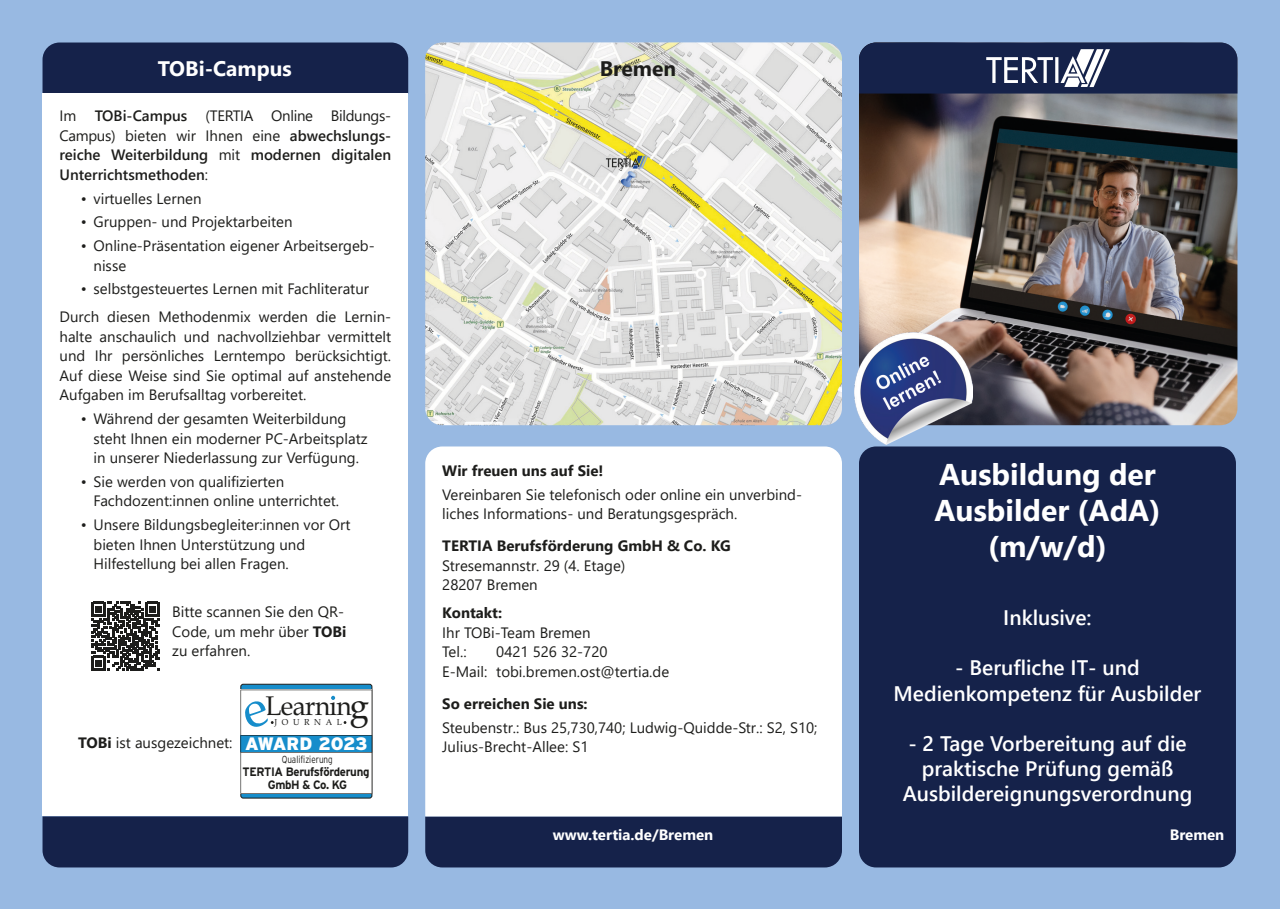
<style>
.page{position:relative;width:1280px;height:910px;background:#fff}
.page>*{position:absolute;margin:0;border:0;box-sizing:border-box;transform-origin:0 0}
.t1{font:36px "Book Antiqua";color:#1d1d1b}
.t2{font:700 30px/36px "Segoe UI";color:#fff;text-align:center}
.t3{font:27px "Book Antiqua";letter-spacing:-.02em;color:#1d1d1b}
.t4{font:600 21px/25.2px "Segoe UI";color:#fff;text-align:center}
.t5{font:700 21px "Segoe UI";color:#fff}
.t6{font:700 21px "Segoe UI";color:#1d1d1b}
.t7{font:15px/19.5px "Segoe UI";color:#1d1d1b}
.t8{font:600 15px/19.5px "Segoe UI";color:#1d1d1b;text-align:justify}
.t9{font:700 15px "Segoe UI";color:#1d1d1b}
.t10{font:700 15px "Segoe UI";color:#fff}
.t11{font:700 12.15px/12.8px "Interstate";letter-spacing:-.03em;color:#1d1d1b;text-align:center;scale:.94 1}
.t12{font:300 10.2px "Interstate";color:#1d1d1b;scale:.79 1}
.t13{font:8.7px "Book Antiqua";letter-spacing:.55em;color:#1d1d1b}
.s1{font-weight:400}
.s2{font-weight:700}
.s3{font-family:"Interstate";font-weight:900;font-size:18px;color:#fff}
</style>
<div class="page">
<div style="left:0;top:0;width:1280px;height:909px;background:#98b9e2"></div>
<img style="left:859px;top:94px;width:378px;height:331px">
<img style="left:425px;top:43px;width:417px;height:382px">
<div style="left:859px;top:446px;width:377px;height:421px;background:#15224a;border-radius:17px"></div>
<svg style="left:859px;top:43px;width:378px;height:51px;background:#29355a"></svg>
<div style="left:43px;top:816px;width:365px;height:51px;background:#15224a"></div>
<div style="left:425px;top:816px;width:417px;height:51px;background:#15224a"></div>
<div style="left:43px;top:43px;width:365px;height:51px;background:#15224a"></div>
<div style="left:43px;top:94px;width:365px;height:722px;background:#fff"></div>
<svg style="left:91px;top:602px;width:69px;height:68px"></svg>
<div style="left:241px;top:684px;width:131px;height:114px;background:linear-gradient(to right,#168dcb,#168dcb);border-radius:2px"></div>
<div style="left:240px;top:684px;width:132px;height:114px;border:1px solid #1d1d1b;border-radius:2px"></div>
<div style="left:425px;top:446px;width:417px;height:370px;background:#fff"></div>
<img style="left:855px;top:333px;width:118px;height:111px">
<svg style="left:240px;top:690px;width:132px;height:104px"></svg>
<h3 class="t5" style="left:158px;top:48px;width:135px">TOBi-Campus</h3>
<p class="t8" style="left:60px;top:105px;width:333px"><span class="s1">Im</span> TOBi-Campus <span class="s1">(TERTIA Online Bildungs-Campus) bieten wir Ihnen eine</span> abwechslungs&shy;reiche Weiterbildung <span class="s1">mit</span> modernen digitalen Unterrichtsmethoden<span class="s1">:</span></p>
<p class="t7" style="left:81px;top:187px;width:122px">• virtuelles Lernen</p>
<p class="t7" style="left:81px;top:211px;width:213px">• Gruppen- und Projektarbeiten</p>
<p class="t7" style="left:94px;top:235px;width:283px;text-indent:-13px">• Online-Präsentation eigener Arbeitsergeb&shy;nisse</p>
<p class="t7" style="left:60px;top:274px;width:333px;line-height:28px;text-align:center">• selbstgesteuertes Lernen mit Fachliteratur<br>Durch diesen Methodenmix werden die Lernin-</p>
<p class="t7" style="left:60px;top:326px;width:333px;text-align:justify">halte anschaulich und nachvollziehbar vermittelt und Ihr persönliches Lerntempo berücksichtigt.<br>Auf diese Weise sind Sie optimal auf anstehende Aufgaben im Berufsalltag vorbereitet.</p>
<p class="t7" style="left:94px;top:408px;width:276px;text-indent:-13px">• Während der gesamten Weiterbildung steht Ihnen ein moderner PC-Arbeitsplatz in unserer Niederlassung zur Verfügung.</p>
<p class="t7" style="left:94px;top:471px;width:247px;text-indent:-13px">• Sie werden von qualifizierten<br>Fachdozent:innen online unterrichtet.</p>
<p class="t7" style="left:94px;top:514px;width:259px;text-indent:-13px">• Unsere Bildungsbegleiter:innen vor Ort bieten Ihnen Unterstützung und<br>Hilfestellung bei allen Fragen.</p>
<p class="t7" style="left:172px;top:601px;width:176px">Bitte scannen Sie den QR-<br>Code, um mehr über <span class="s2">TOBi </span>zu erfahren.</p>
<h3 class="t3" style="left:265px;top:687px;width:88px">Learnin</h3>
<p class="t13" style="left:275px;top:716px;width:69px">JOURNAL</p>
<h1 class="t1" style="left:349px;top:681px;width:21px">g</h1>
<p class="t7" style="left:78px;top:732px;width:291px"><span class="s2">TOBi</span> ist ausgezeichnet: <span class="s3">AWARD 2023</span></p>
<p class="t12" style="left:282px;top:754px;width:66px">Qualifizierung</p>
<p class="t11" style="left:243px;top:765px;width:136px">TERTIA Berufsförderung<br>GmbH &amp; Co. KG</p>
<h3 class="t6" style="left:600px;top:48px;width:78px">Bremen</h3>
<p class="t9" style="left:442px;top:456px;width:163px">Wir freuen uns auf Sie!</p>
<p class="t7" style="left:442px;top:483px;width:361px">Vereinbaren Sie telefonisch oder online ein unverbind&shy;liches Informations- und Beratungsgespräch.</p>
<p class="t9" style="left:442px;top:532px;width:290px">TERTIA Berufsförderung GmbH &amp; Co. KG</p>
<p class="t7" style="left:442px;top:554px;width:185px">Stresemannstr. 29 (4. Etage)<br>28207 Bremen</p>
<p class="t9" style="left:442px;top:599px;width:61px">Kontakt:</p>
<p class="t7" style="left:442px;top:621px;width:150px">Ihr TOBi-Team Bremen<br>Tel.:</p>
<p class="t7" style="left:442px;top:641px;width:228px;text-align:center">0421 526 32-720<br>E-Mail: tobi.bremen.ost@tertia.de</p>
<p class="t9" style="left:442px;top:690px;width:147px">So erreichen Sie uns:</p>
<p class="t7" style="left:442px;top:716px;width:377px">Steubenstr.: Bus 25,730,740; Ludwig-Quidde-Str.: S2, S10;<br>Julius-Brecht-Allee: S1</p>
<p class="t10" style="left:553px;top:821px;width:162px">www.tertia.de/Bremen</p>
<h2 class="t2" style="left:934px;top:454px;width:227px">Ausbildung der<br>Ausbilder (AdA) (m/w/d)</h2>
<h3 class="t4" style="left:1003px;top:603px;width:90px">Inklusive:</h3>
<h3 class="t4" style="left:893px;top:654px;width:309px">- Berufliche IT- und<br>Medienkompetenz für Ausbilder</h3>
<h3 class="t4" style="left:903px;top:729px;width:291px">- 2 Tage Vorbereitung auf die praktische Prüfung gemäß<br>Ausbildereignungsverordnung</h3>
<p class="t10" style="left:1170px;top:821px;width:56px">Bremen</p>
</div>
